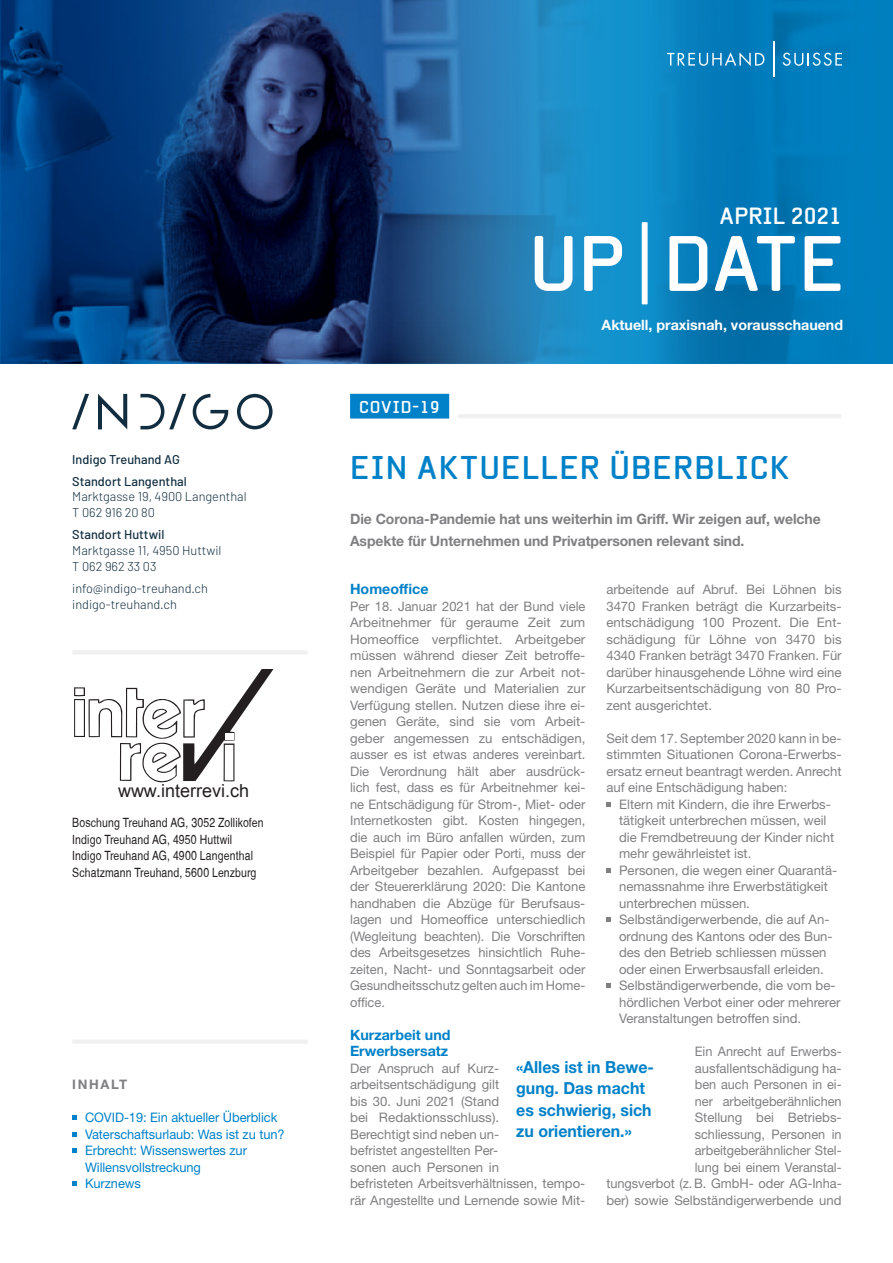
<style>
.page{position:relative;width:893px;height:1263px;background:#fff}
.page>*{position:absolute;margin:0;border:0;box-sizing:border-box;transform-origin:0 0}
.t1{font:700 75px "Beta Sans";letter-spacing:-.015em;color:#fff}
.t2{font:700 31.5px "Beta Sans";letter-spacing:.03em;color:#0081c8}
.t3{font:700 22.5px "Beta Sans";color:#fff}
.t4{font:18px "Arial";color:#231f20}
.t5{font:700 16.65px/21.6px "Helvetica Neue LT Std";color:#0081c8;scale:.96 1}
.t6{font:700 16.5px "Beta Sans";letter-spacing:.04em;color:#fff}
.t7{font:700 14.25px/22.5px "Helvetica Neue LT Std";letter-spacing:-.005em;color:#808083}
.t8{font:700 14.25px/16.5px "Helvetica Neue LT Std";color:#0081c8}
.t9{font:700 14.25px "Helvetica Neue LT Std";color:#fff}
.t10{font:13.2px/16.5px "Helvetica Neue LT Std";color:#808083;text-align:justify}
.t11{font:13.2px/16.5px "Helvetica Neue LT Std";letter-spacing:-.005em;color:#0081c8}
.t12{font:700 13.2px "Helvetica Neue LT Std";letter-spacing:.125em;color:#808083}
.t13{font:condensed 12.75px/16.5px "Helvetica";letter-spacing:.01em;color:#231f20}
.t14{font:300 12.75px/15.8px "Barlow";color:#112d3f}
.t15{font:500 12.75px/22.2px "Barlow";color:#112d3f}
.s1{font-family:"Beta Sans Norm";font-weight:400;font-size:112.5px}
</style>
<div class="page">
<svg style="left:606px;top:802px;width:5px;height:4px"></svg>
<svg style="left:606px;top:868px;width:5px;height:4px"></svg>
<svg style="left:606px;top:917px;width:5px;height:5px"></svg>
<svg style="left:606px;top:983px;width:5px;height:5px"></svg>
<svg style="left:72px;top:1115px;width:5px;height:5px"></svg>
<svg style="left:72px;top:1132px;width:5px;height:4px"></svg>
<svg style="left:72px;top:1148px;width:5px;height:5px"></svg>
<svg style="left:72px;top:1181px;width:5px;height:5px"></svg>
<div style="left:350px;top:394px;width:99px;height:24px;background:#0081c8"></div>
<hr style="left:458px;top:414px;width:383px;height:4px;background:#f0f0f1">
<div style="left:72px;top:1039px;width:236px;height:5px;background:#f0f0f1"></div>
<img style="left:0;top:0;width:260px;height:363px">
<img style="left:260px;top:0;width:633px;height:363px">
<svg style="left:667px;top:52px;width:97px;height:14px"></svg>
<svg style="left:783px;top:53px;width:59px;height:13px"></svg>
<hr style="left:773px;top:41px;width:1px;height:36px;background:#fff">
<svg style="left:74px;top:670px;width:199px;height:113px"></svg>
<hr style="left:72px;top:650px;width:236px;height:4px;background:#f0f0f1">
<svg style="left:72px;top:394px;width:17px;height:35px"></svg>
<svg style="left:98px;top:394px;width:29px;height:35px"></svg>
<svg style="left:237px;top:394px;width:36px;height:35px"></svg>
<svg style="left:193px;top:394px;width:35px;height:35px"></svg>
<svg style="left:140px;top:394px;width:46px;height:35px"></svg>
<p class="t15" style="left:72px;top:448px;width:116px">Indigo Treuhand AG<br>Standort Langenthal</p>
<p class="t14" style="left:72px;top:489px;width:176px">Marktgasse 19, 4900 Langenthal<br>T 062 916 20 80</p>
<p class="t15" style="left:72px;top:523px;width:94px">Standort Huttwil</p>
<p class="t14" style="left:72px;top:542px;width:151px">Marktgasse 11, 4950 Huttwil<br>T 062 962 33 03</p>
<p class="t14" style="left:72px;top:580px;width:137px">info@indigo-treuhand.ch indigo-treuhand.ch</p>
<h3 class="t4" style="left:118px;top:779px;width:133px">www.interrevi.ch</h3>
<p class="t13" style="left:72px;top:814px;width:193px">Boschung Treuhand AG, 3052 Zollikofen Indigo Treuhand AG, 4950 Huttwil Indigo Treuhand AG, 4900 Langenthal Schatzmann Treuhand, 5600 Lenzburg</p>
<p class="t12" style="left:72px;top:1076px;width:56px">INHALT</p>
<p class="t11" style="left:85px;top:1109px;width:201px">COVID-19: Ein aktueller Überblick<br>Vaterschaftsurlaub: Was ist zu tun?<br>Erbrecht: Wissenswertes zur<br>Willensvollstreckung<br>Kurznews</p>
<h3 class="t3" style="left:719px;top:202px;width:124px">APRIL 2021</h3>
<h1 class="t1" style="left:529px;top:219px;width:318px">UP<span class="s1">|</span> DATE</h1>
<p class="t9" style="left:602px;top:316px;width:243px">Aktuell, praxisnah, vorausschauend</p>
<p class="t6" style="left:359px;top:397px;width:82px">COVID-19</p>
<h2 class="t2" style="left:350px;top:448px;width:441px">EIN AKTUELLER ÜBERBLICK</h2>
<p class="t7" style="left:350px;top:507px;width:472px">Die Corona-Pandemie hat uns weiterhin im Griff. Wir zeigen auf, welche<br>Aspekte für Unternehmen und Privatpersonen relevant sind.</p>
<p class="t8" style="left:350px;top:580px;width:80px">Homeoffice</p>
<p class="t10" style="left:350px;top:597px;width:237px">Per 18. Januar 2021 hat der Bund viele Arbeitnehmer für geraume Zeit zum Homeoffice verpflichtet. Arbeitgeber müssen während dieser Zeit betroffe&shy;nen Arbeitnehmern die zur Arbeit not&shy;wendigen Geräte und Materialien zur Verfügung stellen. Nutzen diese ihre ei&shy;genen Geräte, sind sie vom Arbeit&shy;geber angemessen zu entschädigen, ausser es ist etwas anderes vereinbart.<br>Die Verordnung hält aber ausdrück&shy;lich fest, dass es für Arbeitnehmer kei&shy;ne Entschädigung für Strom-, Miet- oder Internetkosten gibt. Kosten hingegen, die auch im Büro anfallen würden, zum Beispiel für Papier oder Porti, muss der Arbeitgeber bezahlen. Aufgepasst bei der Steuererklärung 2020: Die Kantone handhaben die Abzüge für Berufsaus&shy;lagen und Homeoffice unterschiedlich (Wegleitung beachten). Die Vorschriften des Arbeitsgesetzes hinsichtlich Ruhe&shy;zeiten, Nacht- und Sonntagsarbeit oder Gesundheitsschutz gelten auch im Home&shy;office.</p>
<p class="t8" style="left:350px;top:1026px;width:102px">Kurzarbeit und<br>Erwerbsersatz</p>
<p class="t10" style="left:350px;top:1059px;width:237px;text-align:left">Der Anspruch auf Kurz&shy;arbeitsentschädigung gilt<br>bis 30. Juni 2021 (Stand<br>bei Redaktionsschluss).<br>Berechtigt sind neben un-<br>befristet angestellten Per-<br>sonen auch Personen in<br>befristeten Arbeitsverhältnissen, tempo&shy;rär Angestellte und Lernende sowie Mit-</p>
<p class="t10" style="left:606px;top:581px;width:237px">arbeitende auf Abruf. Bei Löhnen bis 3470 Franken beträgt die Kurzarbeits&shy;entschädigung 100 Prozent. Die Ent&shy;schädigung für Löhne von 3470 bis 4340 Franken beträgt 3470 Franken. Für darüber hinausgehende Löhne wird eine Kurzarbeitsentschädigung von 80 Pro&shy;zent ausgerichtet.</p>
<p class="t10" style="left:606px;top:729px;width:237px">Seit dem 17. September 2020 kann in be&shy;stimmten Situationen Corona-Erwerbs&shy;ersatz erneut beantragt werden. Anrecht auf eine Entschädigung haben:</p>
<p class="t10" style="left:619px;top:795px;width:223px;text-align:left">Eltern mit Kindern, die ihre Erwerbs&shy;tätigkeit unterbrechen müssen, weil die Fremdbetreuung der Kinder nicht mehr gewährleistet ist.<br>Personen, die wegen einer Quarantä&shy;nemassnahme ihre Erwerbstätigkeit unterbrechen müssen.<br>Selbständigerwerbende, die auf An&shy;ordnung des Kantons oder des Bun&shy;des den Betrieb schliessen müssen oder einen Erwerbsausfall erleiden.<br>Selbständigerwerbende, die vom be&shy;hördlichen Verbot einer oder mehrerer Veranstaltungen betroffen sind.</p>
<p class="t10" style="left:606px;top:1043px;width:237px;text-align:right">Ein Anrecht auf Erwerbs&shy;ausfallentschädigung ha-<br>ben auch Personen in ei-<br>ner arbeitgeberähnlichen<br>Stellung bei Betriebs-<br>schliessung, Personen in arbeitgeberähnlicher Stel-<br>lung bei einem Veranstal-<br>tungsverbot (z.B. GmbH- oder AG-Inha&shy;ber) sowie Selbständigerwerbende und</p>
<p class="t5" style="left:516px;top:1055px;width:145px">«Alles ist in Bewe&shy;gung. Das macht es schwierig, sich zu orientieren.»</p>
</div>
